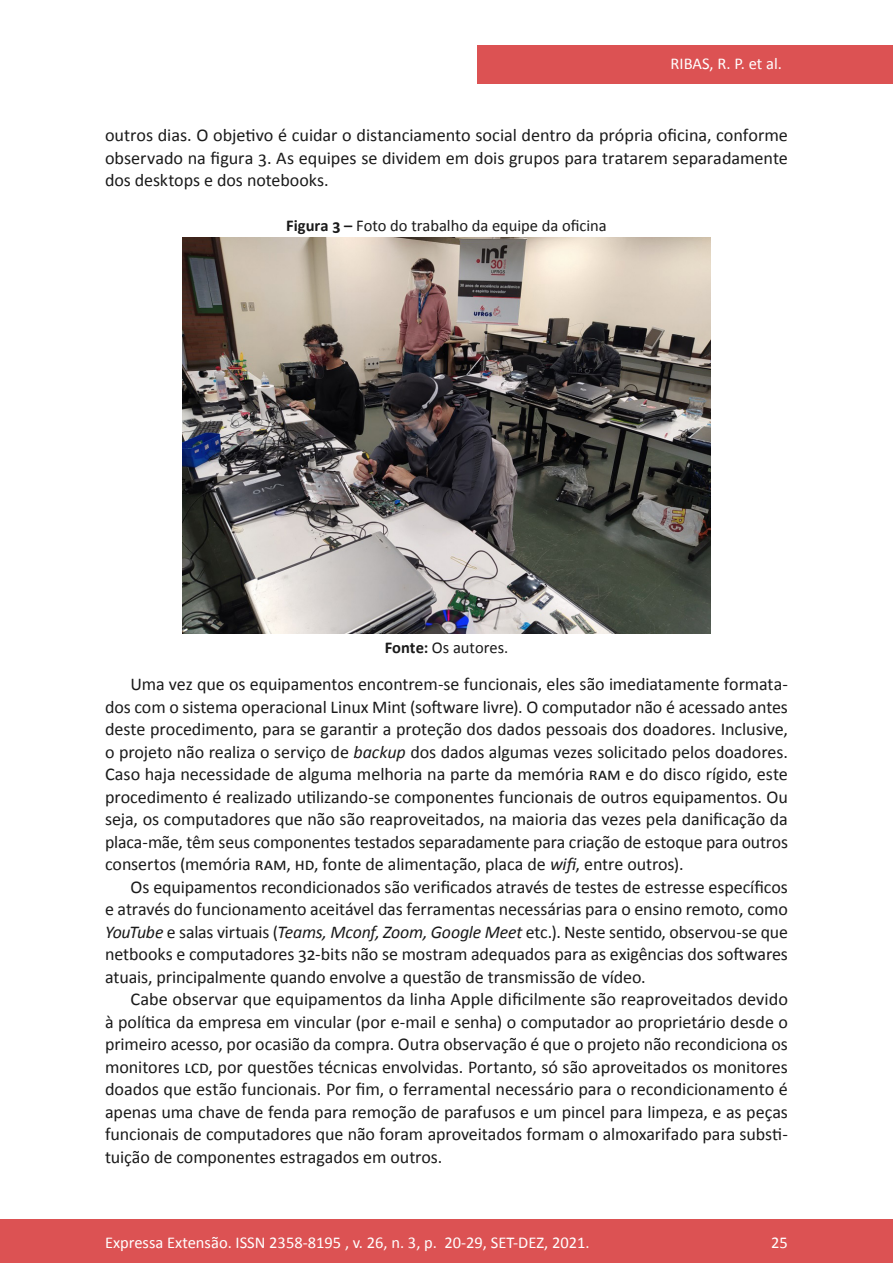
<style>
.page{position:relative;width:893px;height:1263px;background:#fff}
.page>*{position:absolute;margin:0;border:0;box-sizing:border-box;transform-origin:0 0}
.Principal_-_Texto{font:18px/22.5px "Calibri";letter-spacing:-.005em;color:#1a1a1a;text-align:justify}
.t1{font:16.5px "Calibri";color:#fff}
.Imagens_-_Título{font:16.5px "Calibri";letter-spacing:-.005em;color:#1a1a1a}
.Imagens_-_Legenda{font:16.5px "Calibri";color:#1a1a1a}
.s1{font-weight:700}
.s2{font-style:italic}
</style>
<div class="page">
<div style="left:477px;top:45px;width:416px;height:39px;background:#dc5253"></div>
<div style="left:0;top:1219px;width:893px;height:44px;background:#dc5253"></div>
<img style="left:183px;top:238px;width:527px;height:395px">
<p class="t1" style="left:670px;top:53px;width:113px">RIBAS, R. P. et al.</p>
<p class="Principal_-_Texto" style="left:105px;top:124px;width:684px">outros dias. O objetivo é cuidar o distanciamento social dentro da própria oficina, conforme observado na figura 3. As equipes se dividem em dois grupos para tratarem separadamente dos desktops e dos notebooks.</p>
<p class="Imagens_-_Título" style="left:286px;top:215px;width:322px"><span class="s1">Figura 3 –</span> Foto do trabalho da equipe da oficina</p>
<p class="Imagens_-_Legenda" style="left:385px;top:637px;width:125px"><span class="s1">Fonte:</span> Os autores.</p>
<p class="Principal_-_Texto" style="left:105px;top:673px;width:684px;text-indent:26px">Uma vez que os equipamentos encontrem-se funcionais, eles são imediatamente formata&shy;dos com o sistema operacional Linux Mint (software livre). O computador não é acessado antes deste procedimento, para se garantir a proteção dos dados pessoais dos doadores. Inclusive, o projeto não realiza o serviço de <span class="s2">backup</span> dos dados algumas vezes solicitado pelos doadores.<br>Caso haja necessidade de alguma melhoria na parte da memória RAM e do disco rígido, este procedimento é realizado utilizando-se componentes funcionais de outros equipamentos. Ou seja, os computadores que não são reaproveitados, na maioria das vezes pela danificação da placa-mãe, têm seus componentes testados separadamente para criação de estoque para outros consertos (memória RAM, HD, fonte de alimentação, placa de <span class="s2">wifi</span>, entre outros).</p>
<p class="Principal_-_Texto" style="left:105px;top:876px;width:684px;text-indent:26px">Os equipamentos recondicionados são verificados através de testes de estresse específicos e através do funcionamento aceitável das ferramentas necessárias para o ensino remoto, como <span class="s2">YouTube</span> e salas virtuais (<span class="s2">Teams, Mconf, Zoom, Google Meet</span> etc.). Neste sentido, observou-se que netbooks e computadores 32-bits não se mostram adequados para as exigências dos softwares atuais, principalmente quando envolve a questão de transmissão de vídeo.</p>
<p class="Principal_-_Texto" style="left:105px;top:988px;width:684px;text-indent:26px">Cabe observar que equipamentos da linha Apple dificilmente são reaproveitados devido à política da empresa em vincular (por e-mail e senha) o computador ao proprietário desde o primeiro acesso, por ocasião da compra. Outra observação é que o projeto não recondiciona os monitores LCD, por questões técnicas envolvidas. Portanto, só são aproveitados os monitores doados que estão funcionais. Por fim, o ferramental necessário para o recondicionamento é apenas uma chave de fenda para remoção de parafusos e um pincel para limpeza, e as peças funcionais de computadores que não foram aproveitados formam o almoxarifado para substi&shy;tuição de componentes estragados em outros.</p>
<p class="t1" style="left:105px;top:1231px;width:486px">Expressa Extensão. ISSN 2358-8195 , v. 26, n. 3, p. 20-29, SET-DEZ, 2021.</p>
<p class="t1" style="left:771px;top:1231px;width:18px">25</p>
</div>
